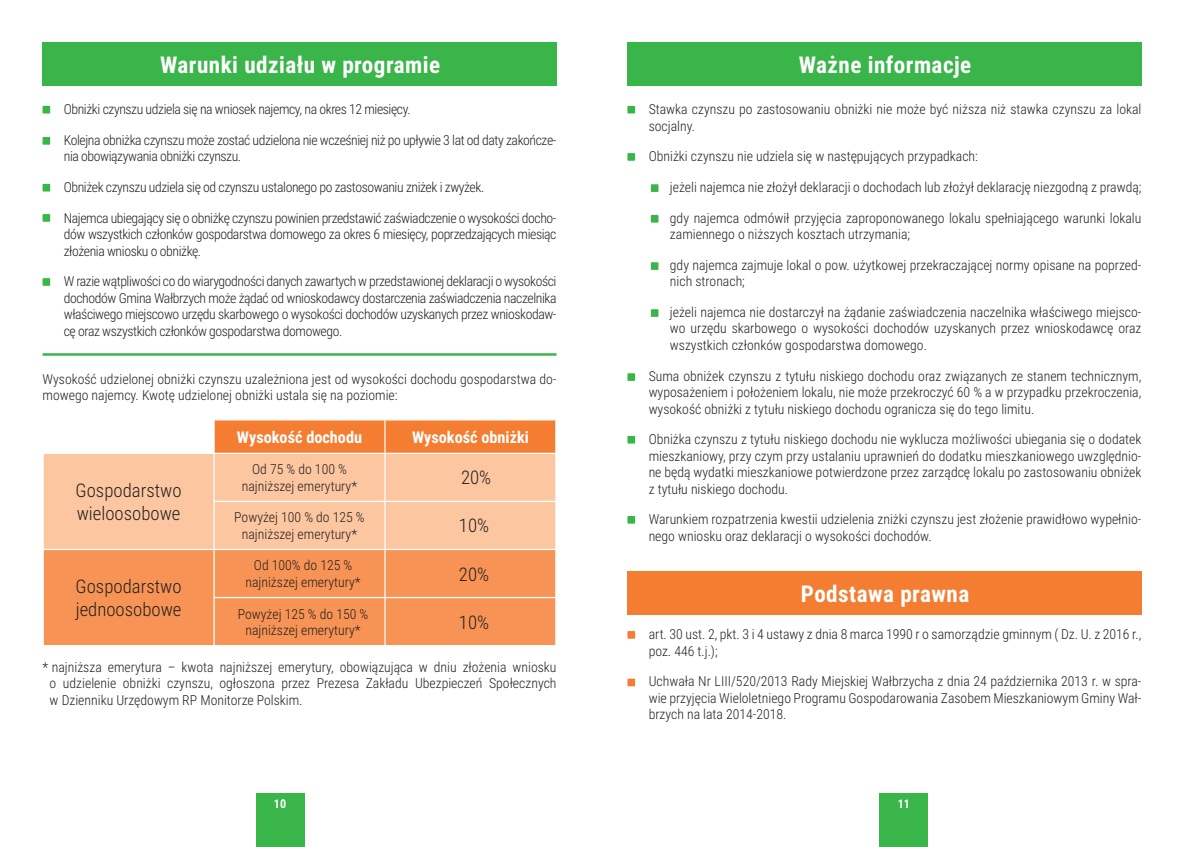
<style>
.page{position:relative;width:1184px;height:847px;background:#fff}
.page>*{position:absolute;margin:0;border:0;box-sizing:border-box;transform-origin:0 0}
.t1{font:700 23.12px "Roboto Condensed";letter-spacing:.02em;color:#fff}
.t2{font:300 18.75px/22.5px "Roboto Condensed";color:#231f20}
.t3{font:700 16.25px "Roboto Condensed";color:#fff}
.t4{font:300 13.75px/16.5px "Roboto Condensed";color:#231f20;text-align:justify}
.t5{font:300 13.75px/16.5px "Roboto Condensed";letter-spacing:-.03em;color:#231f20}
.t6{font:700 12.12px "Roboto Condensed";color:#fff}
</style>
<div class="page">
<div style="left:256px;top:793px;width:48px;height:54px;background:#3ab54a"></div>
<div style="left:880px;top:793px;width:48px;height:54px;background:#3ab54a"></div>
<div style="left:43px;top:43px;width:513px;height:43px;background:#3ab54a"></div>
<div style="left:627px;top:43px;width:514px;height:43px;background:#3ab54a"></div>
<div style="left:215px;top:420px;width:340px;height:33px;background:#f47d31"></div>
<div style="left:44px;top:454px;width:511px;height:95px;background:#fcc7a0"></div>
<div style="left:44px;top:550px;width:511px;height:95px;background:#f79455"></div>
<hr style="left:384px;top:420px;width:1px;height:33px;background:#fff">
<hr style="left:213px;top:454px;width:2px;height:47px;background:#fff">
<hr style="left:384px;top:454px;width:1px;height:47px;background:#fff">
<hr style="left:213px;top:501px;width:172px;height:1px;background:#fff">
<hr style="left:213px;top:502px;width:2px;height:47px;background:#fff">
<hr style="left:385px;top:501px;width:171px;height:1px;background:#fff">
<hr style="left:384px;top:502px;width:1px;height:47px;background:#fff">
<hr style="left:213px;top:550px;width:2px;height:47px;background:#fff">
<hr style="left:384px;top:550px;width:1px;height:47px;background:#fff">
<hr style="left:213px;top:597px;width:172px;height:1px;background:#fff">
<hr style="left:213px;top:598px;width:2px;height:47px;background:#fff">
<hr style="left:385px;top:597px;width:171px;height:1px;background:#fff">
<hr style="left:384px;top:598px;width:1px;height:47px;background:#fff">
<div style="left:627px;top:572px;width:514px;height:43px;background:#f47d31"></div>
<div style="left:627px;top:631px;width:8px;height:8px;background:#f47d31"></div>
<div style="left:627px;top:679px;width:8px;height:7px;background:#f47d31"></div>
<div style="left:43px;top:106px;width:7px;height:7px;background:#3ab54a"></div>
<div style="left:627px;top:106px;width:8px;height:7px;background:#3ab54a"></div>
<div style="left:627px;top:153px;width:8px;height:8px;background:#3ab54a"></div>
<div style="left:651px;top:184px;width:7px;height:8px;background:#3ab54a"></div>
<div style="left:651px;top:215px;width:7px;height:8px;background:#3ab54a"></div>
<div style="left:651px;top:262px;width:7px;height:8px;background:#3ab54a"></div>
<div style="left:651px;top:309px;width:7px;height:8px;background:#3ab54a"></div>
<div style="left:627px;top:373px;width:8px;height:8px;background:#3ab54a"></div>
<div style="left:627px;top:436px;width:8px;height:7px;background:#3ab54a"></div>
<div style="left:627px;top:516px;width:8px;height:8px;background:#3ab54a"></div>
<div style="left:43px;top:137px;width:7px;height:8px;background:#3ab54a"></div>
<div style="left:43px;top:184px;width:7px;height:7px;background:#3ab54a"></div>
<div style="left:43px;top:214px;width:7px;height:8px;background:#3ab54a"></div>
<div style="left:43px;top:278px;width:7px;height:8px;background:#3ab54a"></div>
<hr style="left:43px;top:353px;width:513px;height:3px;background:#3ab54a">
<h1 class="t1" style="left:160px;top:49px;width:281px">Warunki udziału w programie</h1>
<h1 class="t1" style="left:798px;top:49px;width:174px">Ważne informacje</h1>
<p class="t5" style="left:46px;top:100px;width:366px">• Obniżki czynszu udziela się na wniosek najemcy, na okres 12 miesięcy.</p>
<p class="t5" style="left:64px;top:131px;width:494px;text-indent:-18px">• Kolejna obniżka czynszu może zostać udzielona nie wcześniej niż po upływie 3 lat od daty zakończe&shy;nia obowiązywania obniżki czynszu.</p>
<p class="t5" style="left:46px;top:178px;width:440px">• Obniżek czynszu udziela się od czynszu ustalonego po zastosowaniu zniżek i zwyżek.</p>
<p class="t4" style="left:64px;top:209px;width:494px;text-indent:-18px">• Najemca ubiegający się o obniżkę czynszu powinien przedstawić zaświadczenie o wysokości docho&shy;dów wszystkich członków gospodarstwa domowego za okres 6 miesięcy, poprzedzających miesiąc złożenia wniosku o obniżkę.</p>
<p class="t4" style="left:64px;top:273px;width:494px;text-indent:-18px">• W razie wątpliwości co do wiarygodności danych zawartych w przedstawionej deklaracji o wysokości dochodów Gmina Wałbrzych może żądać od wnioskodawcy dostarczenia zaświadczenia naczelnika właściwego miejscowo urzędu skarbowego o wysokości dochodów uzyskanych przez wnioskodaw&shy;cę oraz wszystkich członków gospodarstwa domowego.</p>
<p class="t4" style="left:43px;top:370px;width:515px">Wysokość udzielonej obniżki czynszu uzależniona jest od wysokości dochodu gospodarstwa do&shy;mowego najemcy. Kwotę udzielonej obniżki ustala się na poziomie:</p>
<p class="t3" style="left:237px;top:425px;width:127px">Wysokość dochodu</p>
<p class="t3" style="left:412px;top:425px;width:118px">Wysokość obniżki</p>
<h2 class="t2" style="left:76px;top:478px;width:107px">Gospodarstwo wieloosobowe</h2>
<p class="t4" style="left:242px;top:461px;width:117px;text-align:center">Od 75 % do 100 % najniższej emerytury*</p>
<h2 class="t2" style="left:461px;top:466px;width:32px">20%</h2>
<p class="t4" style="left:234px;top:509px;width:132px;text-align:center">Powyżej 100 % do 125 % najniższej emerytury*</p>
<h2 class="t2" style="left:459px;top:514px;width:32px">10%</h2>
<p class="t4" style="left:245px;top:557px;width:117px;text-align:center">Od 100% do 125 % najniższej emerytury*</p>
<h2 class="t2" style="left:459px;top:562px;width:32px">20%</h2>
<p class="t4" style="left:238px;top:605px;width:132px;text-align:center">Powyżej 125 % do 150 % najniższej emerytury*</p>
<h2 class="t2" style="left:459px;top:610px;width:32px">10%</h2>
<p class="t4" style="left:50px;top:658px;width:508px;text-indent:-7px">* najniższa emerytura – kwota najniższej emerytury, obowiązująca w dniu złożenia wniosku o udzielenie obniżki czynszu, ogłoszona przez Prezesa Zakładu Ubezpieczeń Społecznych w Dzienniku Urzędowym RP Monitorze Polskim.</p>
<h2 class="t2" style="left:76px;top:575px;width:107px">Gospodarstwo jednoosobowe</h2>
<p class="t4" style="left:648px;top:100px;width:494px;text-indent:-18px">• Stawka czynszu po zastosowaniu obniżki nie może być niższa niż stawka czynszu za lokal socjalny.</p>
<p class="t4" style="left:631px;top:148px;width:348px">• Obniżki czynszu nie udziela się w następujących przypadkach:</p>
<p class="t4" style="left:652px;top:178px;width:490px">• jeżeli najemca nie złożył deklaracji o dochodach lub złożył deklarację niezgodną z prawdą;</p>
<p class="t4" style="left:670px;top:209px;width:473px;text-indent:-18px">• gdy najemca odmówił przyjęcia zaproponowanego lokalu spełniającego warunki lokalu zamiennego o niższych kosztach utrzymania;</p>
<p class="t4" style="left:670px;top:256px;width:473px;text-indent:-18px">• gdy najemca zajmuje lokal o pow. użytkowej przekraczającej normy opisane na poprzed&shy;nich stronach;</p>
<p class="t4" style="left:670px;top:303px;width:473px;text-indent:-18px">• jeżeli najemca nie dostarczył na żądanie zaświadczenia naczelnika właściwego miejsco&shy;wo urzędu skarbowego o wysokości dochodów uzyskanych przez wnioskodawcę oraz wszystkich członków gospodarstwa domowego.</p>
<p class="t4" style="left:648px;top:367px;width:494px;text-indent:-18px">• Suma obniżek czynszu z tytułu niskiego dochodu oraz związanych ze stanem technicznym, wyposażeniem i położeniem lokalu, nie może przekroczyć 60 % a w przypadku przekroczenia, wysokość obniżki z tytułu niskiego dochodu ogranicza się do tego limitu.</p>
<p class="t4" style="left:648px;top:431px;width:494px;text-indent:-18px">• Obniżka czynszu z tytułu niskiego dochodu nie wyklucza możliwości ubiegania się o dodatek mieszkaniowy, przy czym przy ustalaniu uprawnień do dodatku mieszkaniowego uwzględnio&shy;ne będą wydatki mieszkaniowe potwierdzone przez zarządcę lokalu po zastosowaniu obniżek z tytułu niskiego dochodu.</p>
<p class="t4" style="left:648px;top:511px;width:494px;text-indent:-18px">• Warunkiem rozpatrzenia kwestii udzielenia zniżki czynszu jest złożenie prawidłowo wypełnio&shy;nego wniosku oraz deklaracji o wysokości dochodów.</p>
<h1 class="t1" style="left:801px;top:578px;width:170px">Podstawa prawna</h1>
<p class="t4" style="left:648px;top:625px;width:494px;text-indent:-18px">• art. 30 ust. 2, pkt. 3 i 4 ustawy z dnia 8 marca 1990 r o samorządzie gminnym ( Dz. U. z 2016 r., poz. 446 t.j.);</p>
<p class="t4" style="left:648px;top:673px;width:494px;text-indent:-18px">• Uchwała Nr LIII/520/2013 Rady Miejskiej Wałbrzycha z dnia 24 października 2013 r. w spra&shy;wie przyjęcia Wieloletniego Programu Gospodarowania Zasobem Mieszkaniowym Gminy Wał&shy;brzych na lata 2014-2018.</p>
<p class="t6" style="left:274px;top:795px;width:14px">10</p>
<p class="t6" style="left:897px;top:795px;width:14px">11</p>
</div>
